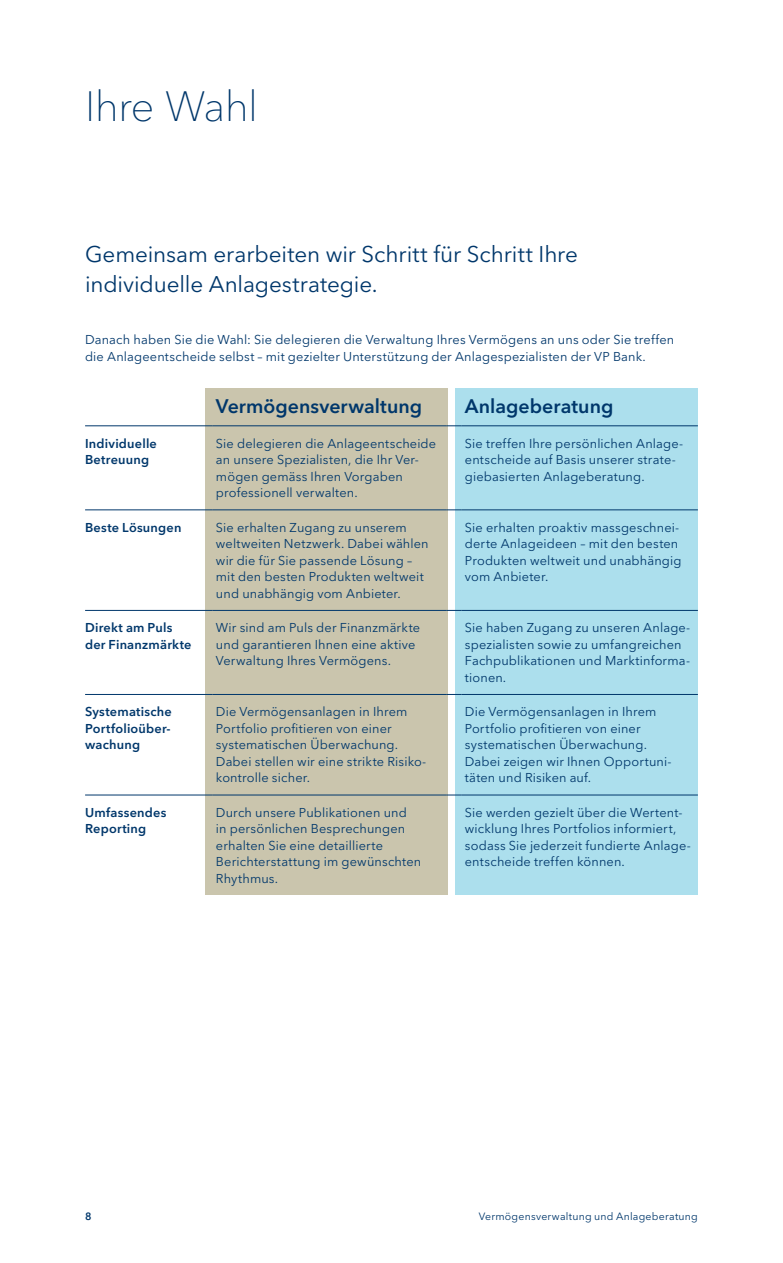
<style>
.page{position:relative;width:783px;height:1263px;background:#fff}
.page>*{position:absolute;margin:0;border:0;box-sizing:border-box;transform-origin:0 0}
.t1{font:100 42px "VP Next";letter-spacing:-.02em;color:#00376b}
.t2{font:22.5px/30px "VP Next";letter-spacing:-.005em;color:#00376b}
.t3{font:600 19.5px "VP Next";color:#00376b}
.t4{font:12.75px/16.5px "VP Next";letter-spacing:.01em;color:#00376b}
.t5{font:600 12.75px/16.5px "VP Next";letter-spacing:.015em;color:#00376b}
.t6{font:10.5px "VP Next";letter-spacing:.02em;color:#00376b}
.t7{font:600 10.5px "VP Next";color:#00376b}
</style>
<div class="page">
<div style="left:206px;top:389px;width:242px;height:506px;background:#cac5ad"></div>
<div style="left:455px;top:389px;width:242px;height:506px;background:#acdfed"></div>
<hr style="left:85px;top:426px;width:128px;height:1px;background:#00376b">
<hr style="left:213px;top:426px;width:233px;height:1px;background:#00376b">
<svg style="left:446px;top:426px;width:15px;height:1px"></svg>
<hr style="left:461px;top:426px;width:236px;height:1px;background:#00376b">
<hr style="left:85px;top:510px;width:128px;height:1px;background:#00376b">
<hr style="left:461px;top:510px;width:236px;height:1px;background:#00376b">
<hr style="left:213px;top:510px;width:233px;height:1px;background:#00376b">
<svg style="left:446px;top:510px;width:15px;height:1px"></svg>
<hr style="left:85px;top:610px;width:128px;height:1px;background:#00376b">
<hr style="left:461px;top:610px;width:236px;height:1px;background:#00376b">
<hr style="left:213px;top:610px;width:233px;height:1px;background:#00376b">
<svg style="left:446px;top:610px;width:15px;height:1px"></svg>
<hr style="left:85px;top:694px;width:128px;height:1px;background:#00376b">
<hr style="left:461px;top:694px;width:236px;height:1px;background:#00376b">
<hr style="left:213px;top:694px;width:233px;height:1px;background:#00376b">
<svg style="left:446px;top:694px;width:15px;height:1px"></svg>
<hr style="left:85px;top:795px;width:128px;height:1px;background:#00376b">
<hr style="left:461px;top:795px;width:236px;height:1px;background:#00376b">
<hr style="left:213px;top:795px;width:233px;height:1px;background:#00376b">
<svg style="left:446px;top:795px;width:15px;height:1px"></svg>
<h1 class="t1" style="left:85px;top:81px;width:174px">Ihre Wahl</h1>
<h2 class="t2" style="left:85px;top:239px;width:494px">Gemeinsam erarbeiten wir Schritt für Schritt Ihre individuelle Anlagestrategie.</h2>
<p class="t4" style="left:85px;top:332px;width:590px">Danach haben Sie die Wahl: Sie delegieren die Verwaltung Ihres Vermögens an uns oder Sie treffen die Anlageentscheide selbst – mit gezielter Unterstützung der Anlagespezialisten der VP Bank.</p>
<h3 class="t3" style="left:216px;top:394px;width:207px">Vermögensverwaltung</h3>
<h3 class="t3" style="left:465px;top:394px;width:150px">Anlageberatung</h3>
<p class="t5" style="left:85px;top:435px;width:73px">Individuelle<br>Betreuung</p>
<p class="t4" style="left:216px;top:435px;width:222px">Sie delegieren die Anlageentscheide an unsere Spezialisten, die Ihr Ver&shy;mögen gemäss Ihren Vorgaben professionell verwalten.</p>
<p class="t4" style="left:465px;top:435px;width:220px">Sie treffen Ihre persönlichen Anlage&shy;entscheide auf Basis unserer strate&shy;giebasierten Anlageberatung.</p>
<p class="t5" style="left:85px;top:519px;width:98px">Beste Lösungen</p>
<p class="t4" style="left:216px;top:519px;width:214px">Sie erhalten Zugang zu unserem weltweiten Netzwerk. Dabei wählen wir die für Sie passende Lösung – mit den besten Produkten weltweit und unabhängig vom Anbieter.</p>
<p class="t4" style="left:465px;top:519px;width:218px">Sie erhalten proaktiv massgeschnei&shy;derte Anlageideen – mit den besten<br>Produkten weltweit und unabhängig vom Anbieter.</p>
<p class="t5" style="left:85px;top:619px;width:108px">Direkt am Puls der Finanzmärkte</p>
<p class="t4" style="left:216px;top:619px;width:206px">Wir sind am Puls der Finanzmärkte und garantieren Ihnen eine aktive<br>Verwaltung Ihres Vermögens.</p>
<p class="t4" style="left:465px;top:619px;width:227px">Sie haben Zugang zu unseren Anlage&shy;spezialisten sowie zu umfangreichen<br>Fachpublikationen und Marktinforma&shy;tionen.</p>
<p class="t5" style="left:85px;top:703px;width:88px;text-align:justify">Systematische Portfolioüber&shy;wachung</p>
<p class="t4" style="left:216px;top:703px;width:212px">Die Vermögensanlagen in Ihrem<br>Portfolio profitieren von einer systematischen Überwachung.<br>Dabei stellen wir eine strikte Risiko&shy;kontrolle sicher.</p>
<p class="t4" style="left:465px;top:703px;width:208px">Die Vermögensanlagen in Ihrem<br>Portfolio profitieren von einer systematischen Überwachung.<br>Dabei zeigen wir Ihnen Opportuni&shy;täten und Risiken auf.</p>
<p class="t5" style="left:85px;top:804px;width:83px">Umfassendes<br>Reporting</p>
<p class="t4" style="left:216px;top:804px;width:207px">Durch unsere Publikationen und<br>in persönlichen Besprechungen erhalten Sie eine detaillierte<br>Berichterstattung im gewünschten<br>Rhythmus.</p>
<p class="t4" style="left:465px;top:804px;width:227px">Sie werden gezielt über die Wertent&shy;wicklung Ihres Portfolios informiert, sodass Sie jederzeit fundierte Anlage&shy;entscheide treffen können.</p>
<p class="t7" style="left:85px;top:1210px;width:8px">8</p>
<p class="t6" style="left:478px;top:1210px;width:220px">Vermögensverwaltung und Anlageberatung</p>
</div>
